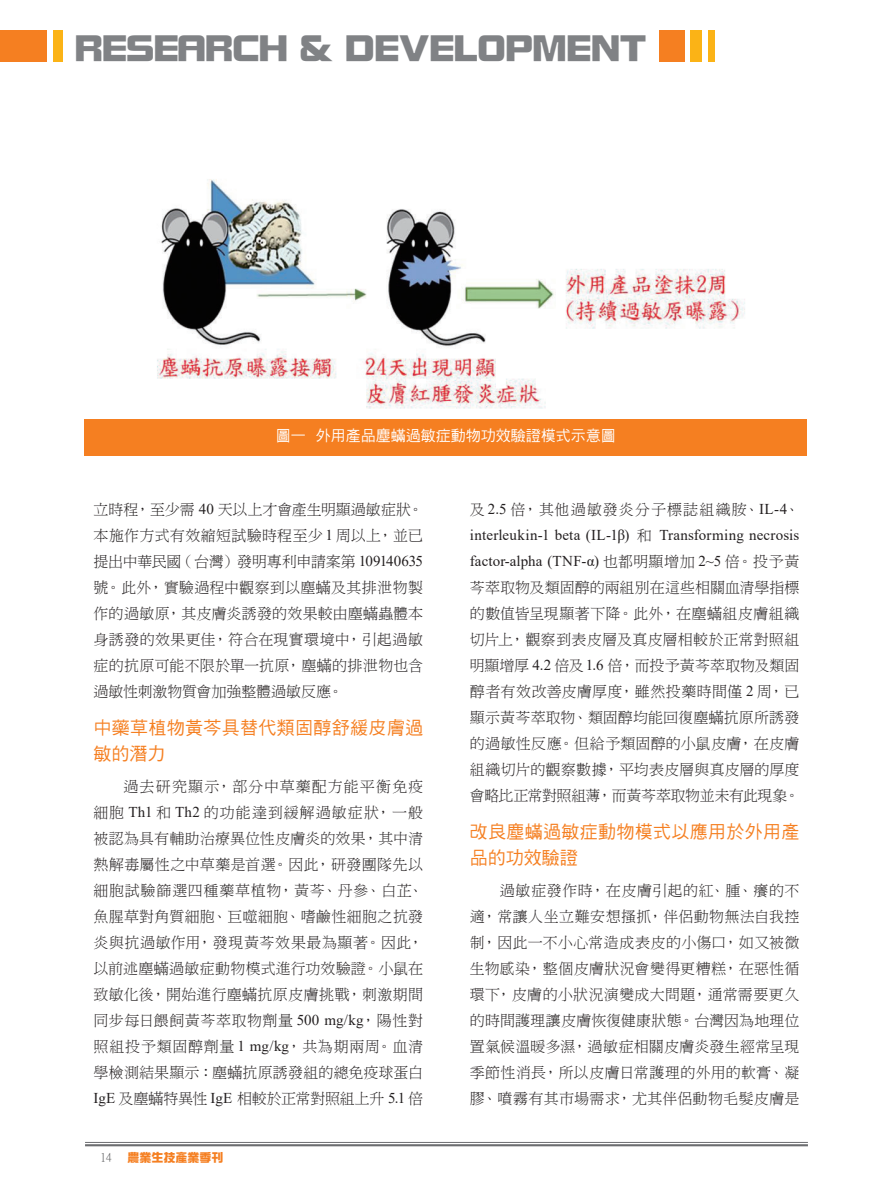
<style>
.page{position:relative;width:893px;height:1191px;background:#fff}
.page>*{position:absolute;margin:0;border:0;box-sizing:border-box;transform-origin:0 0}
.t1{font:36px "DF Zong Yi W9 WINP BF";color:#808285}
.t2{font:18px/26px "DF Hei W5 WINP BF";letter-spacing:.02em;color:#f57f21}
.t3{font:15px/26px "DF Ming W3 WIN BF";letter-spacing:.01em;color:#231f20;text-align:justify}
.t4{font:15px/26px "Times New Roman";letter-spacing:.01em;color:#231f20}
.t5{font:15px "DF Ming W3 WIN BF";letter-spacing:.075em;color:#231f20}
.t6{font:15px "DF Hei W5 WINP BF";color:#fff}
.t7{font:12px "DF Zong Yi W9 WINP BF";color:#f57f21}
.t8{font:12px "P Ming Li U";color:#57585a}
.s1{font-family:"Times New Roman"}
.s2{font-family:"DF Ming W3 WIN BF"}
</style>
<div class="page">
<hr style="left:85px;top:1142px;width:723px;height:1px;background:#6c6d70">
<hr style="left:85px;top:1144px;width:723px;height:2px;background:#6c6d70">
<div style="left:659px;top:30px;width:25px;height:32px;background:#f57f21"></div>
<div style="left:691px;top:30px;width:11px;height:32px;background:#fbb316"></div>
<div style="left:708px;top:30px;width:6px;height:32px;background:#fbb316"></div>
<div style="left:54px;top:30px;width:9px;height:32px;background:#fbb316"></div>
<div style="left:0;top:30px;width:47px;height:32px;background:#f57f21"></div>
<img style="left:157px;top:179px;width:588px;height:230px">
<div style="left:85px;top:419px;width:722px;height:37px;background:#f57f21"></div>
<h1 class="t1" style="left:75px;top:30px;width:573px">RESEARCH &amp; DEVELOPMENT</h1>
<p class="t6" style="left:276px;top:427px;width:341px">圖一 外用產品塵蟎過敏症動物功效驗證模式示意圖</p>
<p class="t3" style="left:94px;top:496px;width:331px">立時程，至少需 <span class="s1">40</span> 天以上才會產生明顯過敏症狀。本施作方式有效縮短試驗時程至少 <span class="s1">1</span> 周以上，並已提出中華民國（台灣）發明專利申請案第 <span class="s1">109140635</span>號。此外，實驗過程中觀察到以塵蟎及其排泄物製作的過敏原，其皮膚炎誘發的效果較由塵蟎蟲體本身誘發的效果更佳，符合在現實環境中，引起過敏症的抗原可能不限於單一抗原，塵蟎的排泄物也含過敏性刺激物質會加強整體過敏反應。</p>
<p class="t2" style="left:94px;top:714px;width:331px">中藥草植物黃芩具替代類固醇舒緩皮膚過敏的潛力</p>
<p class="t3" style="left:94px;top:773px;width:331px;text-indent:30px">過去研究顯示，部分中草藥配方能平衡免疫細胞 <span class="s1">Th1</span> 和 <span class="s1">Th2</span> 的功能達到緩解過敏症狀，一般被認為具有輔助治療異位性皮膚炎的效果，其中清熱解毒屬性之中草藥是首選。因此，研發團隊先以細胞試驗篩選四種藥草植物，黃芩、丹參、白芷、魚腥草對角質細胞、巨噬細胞、嗜鹼性細胞之抗發炎與抗過敏作用，發現黃芩效果最為顯著。因此，以前述塵蟎過敏症動物模式進行功效驗證。小鼠在致敏化後，開始進行塵蟎抗原皮膚挑戰，刺激期間同步每日餵飼黃芩萃取物劑量 <span class="s1">500 mg/kg</span>，陽性對照組投予類固醇劑量 <span class="s1">1 mg/kg</span>，共為期兩周。血清學檢測結果顯示：塵蟎抗原誘發組的總免疫球蛋白<span class="s1">IgE</span> 及塵蟎特異性 <span class="s1">IgE</span> 相較於正常對照組上升 <span class="s1">5.1</span> 倍</p>
<p class="t8" style="left:100px;top:1151px;width:13px">14</p>
<p class="t7" style="left:128px;top:1151px;width:97px">農業生技產業季刊</p>
<p class="t5" style="left:470px;top:502px;width:331px">及 <span class="s1">2.5</span> 倍，其他過敏發炎分子標誌組織胺、<span class="s1">IL-4</span>、</p>
<p class="t4" style="left:470px;top:521px;width:331px">interleukin-1 beta (IL-1β) <span class="s2">和</span> Transforming necrosis factor-alpha (TNF-α) <span class="s2">也都明顯增加</span> 2~5 <span class="s2">倍。投予黃</span></p>
<p class="t3" style="left:470px;top:574px;width:331px">芩萃取物及類固醇的兩組別在這些相關血清學指標的數值皆呈現顯著下降。此外，在塵蟎組皮膚組織切片上，觀察到表皮層及真皮層相較於正常對照組明顯增厚 <span class="s1">4.2</span> 倍及<span class="s1">1.6</span> 倍，而投予黃芩萃取物及類固醇者有效改善皮膚厚度，雖然投藥時間僅 <span class="s1">2</span> 周，已顯示黃芩萃取物、類固醇均能回復塵蟎抗原所誘發的過敏性反應。但給予類固醇的小鼠皮膚，在皮膚組織切片的觀察數據，平均表皮層與真皮層的厚度會略比正常對照組薄，而黃芩萃取物並未有此現象。</p>
<p class="t2" style="left:470px;top:818px;width:331px">改良塵蟎過敏症動物模式以應用於外用產品的功效驗證</p>
<p class="t3" style="left:470px;top:877px;width:331px;text-indent:30px">過敏症發作時，在皮膚引起的紅、腫、癢的不適，常讓人坐立難安想搔抓，伴侶動物無法自我控制，因此一不小心常造成表皮的小傷口，如又被微生物感染，整個皮膚狀況會變得更糟糕，在惡性循環下，皮膚的小狀況演變成大問題，通常需要更久的時間護理讓皮膚恢復健康狀態。台灣因為地理位置氣候溫暖多濕，過敏症相關皮膚炎發生經常呈現季節性消長，所以皮膚日常護理的外用的軟膏、凝膠、噴霧有其市場需求，尤其伴侶動物毛髮皮膚是</p>
</div>
